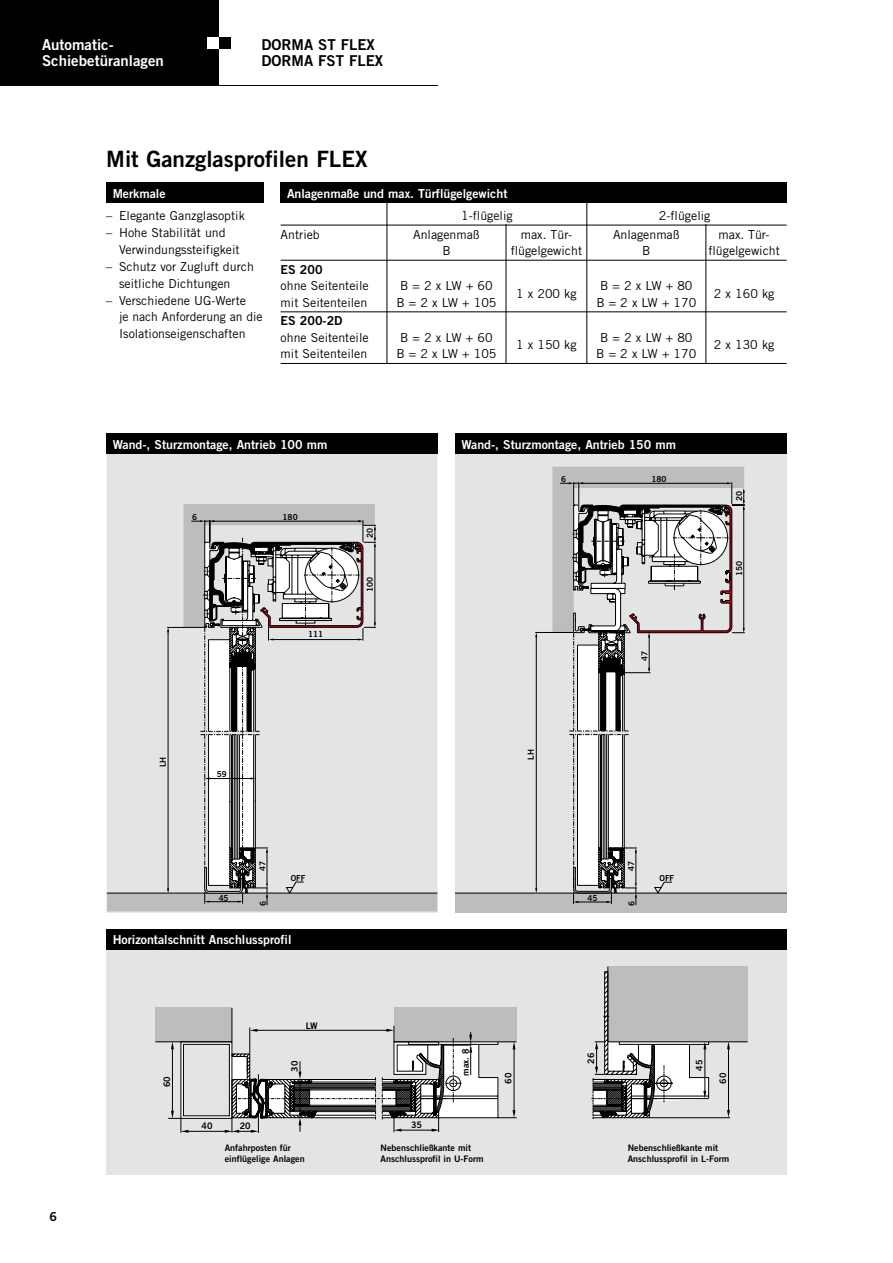
<style>
.page{position:relative;width:893px;height:1263px;background:#fff}
.page>*{position:absolute;margin:0;border:0;box-sizing:border-box;transform-origin:0 0}
.t1{font:22.5px "Trade Gothic Bold Two";color:#000}
.t2{font:15px/16.5px "Trade Gothic Bold Two";color:#fff}
.t3{font:15px/16.5px "Trade Gothic Bold Two";color:#000}
.t4{font:12.3px/17px "Trade Gothic";color:#000}
.t5{font:12.3px "Trade Gothic Bold Two";color:#fff}
.t6{font:12.3px "Trade Gothic Bold Two";color:#000}
.t7{font:9px/10.8px "Trade Gothic Bold Two";color:#000}
.t8{font:8.25px "Trade Gothic Bold Two";color:#000}
</style>
<div class="page">
<div style="left:0;top:0;width:219px;height:85px;background:#000"></div>
<div style="left:219px;top:37px;width:12px;height:11px;background:#000"></div>
<hr style="left:281px;top:225px;width:506px;height:1px;background:#000">
<hr style="left:281px;top:260px;width:506px;height:1px;background:#000">
<hr style="left:281px;top:311px;width:506px;height:1px;background:#000">
<hr style="left:281px;top:363px;width:506px;height:1px;background:#000">
<div style="left:106px;top:183px;width:158px;height:20px;background:#000"></div>
<div style="left:281px;top:183px;width:506px;height:20px;background:#000"></div>
<hr style="left:387px;top:202px;width:1px;height:162px;background:#000">
<hr style="left:506px;top:224px;width:1px;height:140px;background:#000">
<hr style="left:586px;top:202px;width:1px;height:162px;background:#000">
<hr style="left:706px;top:224px;width:1px;height:140px;background:#000">
<div style="left:106px;top:949px;width:681px;height:225px;background:#e3e4e4"></div>
<svg style="left:155px;top:966px;width:593px;height:150px;background:#d2d3d4"></svg>
<hr style="left:649px;top:1117px;width:81px;height:1px;background:#000">
<hr style="left:187px;top:1131px;width:41px;height:1px;background:#000">
<hr style="left:172px;top:1046px;width:1px;height:69px;background:#000">
<svg style="left:171px;top:1042px;width:3px;height:7px"></svg>
<svg style="left:168px;top:1111px;width:20px;height:22px"></svg>
<hr style="left:728px;top:1045px;width:1px;height:66px;background:#000">
<svg style="left:727px;top:1041px;width:3px;height:8px"></svg>
<svg style="left:727px;top:1110px;width:3px;height:8px"></svg>
<svg style="left:225px;top:971px;width:484px;height:162px;background:#c6c7c7"></svg>
<div style="left:106px;top:929px;width:681px;height:20px;background:#000"></div>
<div style="left:108px;top:455px;width:328px;height:438px;background:#e3e4e4"></div>
<div style="left:106px;top:893px;width:332px;height:19px;background:#bbbdbe"></div>
<hr style="left:106px;top:893px;width:332px;height:1px;background:#000">
<svg style="left:167px;top:520px;width:16px;height:374px;background:#d7d8d8"></svg>
<svg style="left:183px;top:504px;width:193px;height:401px"></svg>
<div style="left:455px;top:454px;width:332px;height:439px;background:#e3e4e4"></div>
<div style="left:455px;top:893px;width:332px;height:19px;background:#bbbdbe"></div>
<hr style="left:455px;top:893px;width:332px;height:1px;background:#000">
<svg style="left:535px;top:482px;width:17px;height:412px;background:#d9dada"></svg>
<svg style="left:552px;top:467px;width:193px;height:438px"></svg>
<div style="left:106px;top:434px;width:332px;height:20px;background:#000"></div>
<div style="left:455px;top:434px;width:332px;height:20px;background:#000"></div>
<div style="left:207px;top:37px;width:12px;height:11px;background:#fff"></div>
<p class="t2" style="left:42px;top:36px;width:123px">Automatic-<br>Schiebetüranlagen</p>
<p class="t3" style="left:261px;top:36px;width:123px">DORMA ST FLEX<br>DORMA FST FLEX</p>
<h1 class="t1" style="left:106px;top:145px;width:263px">Mit Ganzglasprofilen FLEX</h1>
<p class="t4" style="left:106px;top:207px;width:140px">– Elegante Ganzglasoptik</p>
<p class="t4" style="left:119px;top:224px;width:122px;text-indent:-13px">– Hohe Stabilität und<br>Verwindungssteifigkeit</p>
<p class="t4" style="left:119px;top:258px;width:136px;text-indent:-13px">– Schutz vor Zugluft durch seitliche Dichtungen</p>
<p class="t4" style="left:119px;top:292px;width:145px;text-indent:-13px">– Verschiedene UG-Werte<br>je nach Anforderung an die<br>Isolationseigenschaften</p>
<p class="t5" style="left:113px;top:186px;width:54px">Merkmale</p>
<p class="t5" style="left:287px;top:186px;width:222px">Anlagenmaße und max. Türflügelgewicht</p>
<p class="t4" style="left:461px;top:207px;width:53px">1-flügelig</p>
<p class="t4" style="left:659px;top:207px;width:53px">2-flügelig</p>
<p class="t4" style="left:281px;top:226px;width:41px">Antrieb</p>
<p class="t4" style="left:413px;top:226px;width:68px">Anlagenmaß</p>
<p class="t4" style="left:521px;top:226px;width:53px">max. Tür-</p>
<p class="t4" style="left:613px;top:226px;width:68px">Anlagenmaß</p>
<p class="t4" style="left:719px;top:226px;width:53px">max. Tür-</p>
<p class="t4" style="left:442px;top:242px;width:10px">B</p>
<p class="t4" style="left:511px;top:242px;width:73px">flügelgewicht</p>
<p class="t4" style="left:642px;top:242px;width:10px">B</p>
<p class="t4" style="left:708px;top:242px;width:73px">flügelgewicht</p>
<p class="t6" style="left:281px;top:262px;width:43px">ES 200</p>
<p class="t4" style="left:281px;top:277px;width:90px">ohne Seitenteile</p>
<p class="t4" style="left:400px;top:277px;width:94px">B = 2 x LW + 60</p>
<p class="t4" style="left:516px;top:285px;width:62px">1 x 200 kg</p>
<p class="t4" style="left:600px;top:277px;width:94px">B = 2 x LW + 80</p>
<p class="t4" style="left:714px;top:285px;width:62px">2 x 160 kg</p>
<p class="t4" style="left:281px;top:294px;width:88px">mit Seitenteilen</p>
<p class="t4" style="left:396px;top:294px;width:101px">B = 2 x LW + 105</p>
<p class="t4" style="left:596px;top:294px;width:101px">B = 2 x LW + 170</p>
<p class="t6" style="left:281px;top:313px;width:63px">ES 200-2D</p>
<p class="t4" style="left:281px;top:329px;width:90px">ohne Seitenteile</p>
<p class="t4" style="left:400px;top:329px;width:94px">B = 2 x LW + 60</p>
<p class="t4" style="left:516px;top:336px;width:62px">1 x 150 kg</p>
<p class="t4" style="left:600px;top:329px;width:94px">B = 2 x LW + 80</p>
<p class="t4" style="left:714px;top:336px;width:62px">2 x 130 kg</p>
<p class="t4" style="left:281px;top:345px;width:88px">mit Seitenteilen</p>
<p class="t4" style="left:396px;top:345px;width:101px">B = 2 x LW + 105</p>
<p class="t4" style="left:596px;top:345px;width:101px">B = 2 x LW + 170</p>
<p class="t5" style="left:113px;top:437px;width:216px">Wand-, Sturzmontage, Antrieb 100 mm</p>
<p class="t5" style="left:461px;top:437px;width:216px">Wand-, Sturzmontage, Antrieb 150 mm</p>
<p class="t8" style="left:192px;top:512px;width:7px">6</p>
<p class="t8" style="left:283px;top:512px;width:17px">180</p>
<p class="t8" style="left:308px;top:629px;width:17px">111</p>
<p class="t8" style="left:158px;top:767px;width:12px;rotate:-90deg">LH</p>
<p class="t8" style="left:217px;top:769px;width:12px">59</p>
<p class="t8" style="left:219px;top:892px;width:11px">45</p>
<p class="t8" style="left:257px;top:871px;width:12px;rotate:-90deg">47</p>
<p class="t8" style="left:258px;top:905px;width:7px;rotate:-90deg">6</p>
<p class="t8" style="left:291px;top:873px;width:16px">OFF</p>
<p class="t5" style="left:113px;top:932px;width:180px">Horizontalschnitt Anschlussprofil</p>
<p class="t7" style="left:161px;top:1087px;width:12px;rotate:-90deg">60</p>
<p class="t7" style="left:201px;top:1120px;width:12px">40</p>
<p class="t7" style="left:240px;top:1120px;width:12px">20</p>
<p class="t7" style="left:306px;top:1020px;width:13px">LW</p>
<p class="t7" style="left:289px;top:1072px;width:12px;rotate:-90deg">30</p>
<p class="t8" style="left:365px;top:538px;width:12px;rotate:-90deg">20</p>
<p class="t8" style="left:365px;top:592px;width:17px;rotate:-90deg">100</p>
<p class="t8" style="left:561px;top:474px;width:7px">6</p>
<p class="t8" style="left:651px;top:474px;width:17px">180</p>
<p class="t8" style="left:526px;top:760px;width:12px;rotate:-90deg">LH</p>
<p class="t8" style="left:640px;top:661px;width:12px;rotate:-90deg">47</p>
<p class="t8" style="left:588px;top:893px;width:11px">45</p>
<p class="t8" style="left:626px;top:871px;width:12px;rotate:-90deg">47</p>
<p class="t8" style="left:626px;top:905px;width:7px;rotate:-90deg">6</p>
<p class="t8" style="left:659px;top:873px;width:16px">OFF</p>
<p class="t8" style="left:734px;top:501px;width:12px;rotate:-90deg">20</p>
<p class="t8" style="left:734px;top:576px;width:17px;rotate:-90deg">150</p>
<p class="t7" style="left:411px;top:1119px;width:12px">35</p>
<p class="t7" style="left:460px;top:1075px;width:28px;rotate:-90deg">max. 8</p>
<p class="t7" style="left:503px;top:1084px;width:12px;rotate:-90deg">60</p>
<p class="t7" style="left:585px;top:1063px;width:12px;rotate:-90deg">26</p>
<p class="t7" style="left:694px;top:1070px;width:12px;rotate:-90deg">45</p>
<p class="t7" style="left:717px;top:1084px;width:12px;rotate:-90deg">60</p>
<p class="t6" style="left:49px;top:1209px;width:9px">6</p>
<p class="t7" style="left:225px;top:1142px;width:82px">Anfahrposten für einflügelige Anlagen</p>
<p class="t7" style="left:381px;top:1142px;width:105px">Nebenschließkante mit<br>Anschlussprofil in U-Form</p>
<p class="t7" style="left:628px;top:1142px;width:103px">Nebenschließkante mit<br>Anschlussprofil in L-Form</p>
</div>
